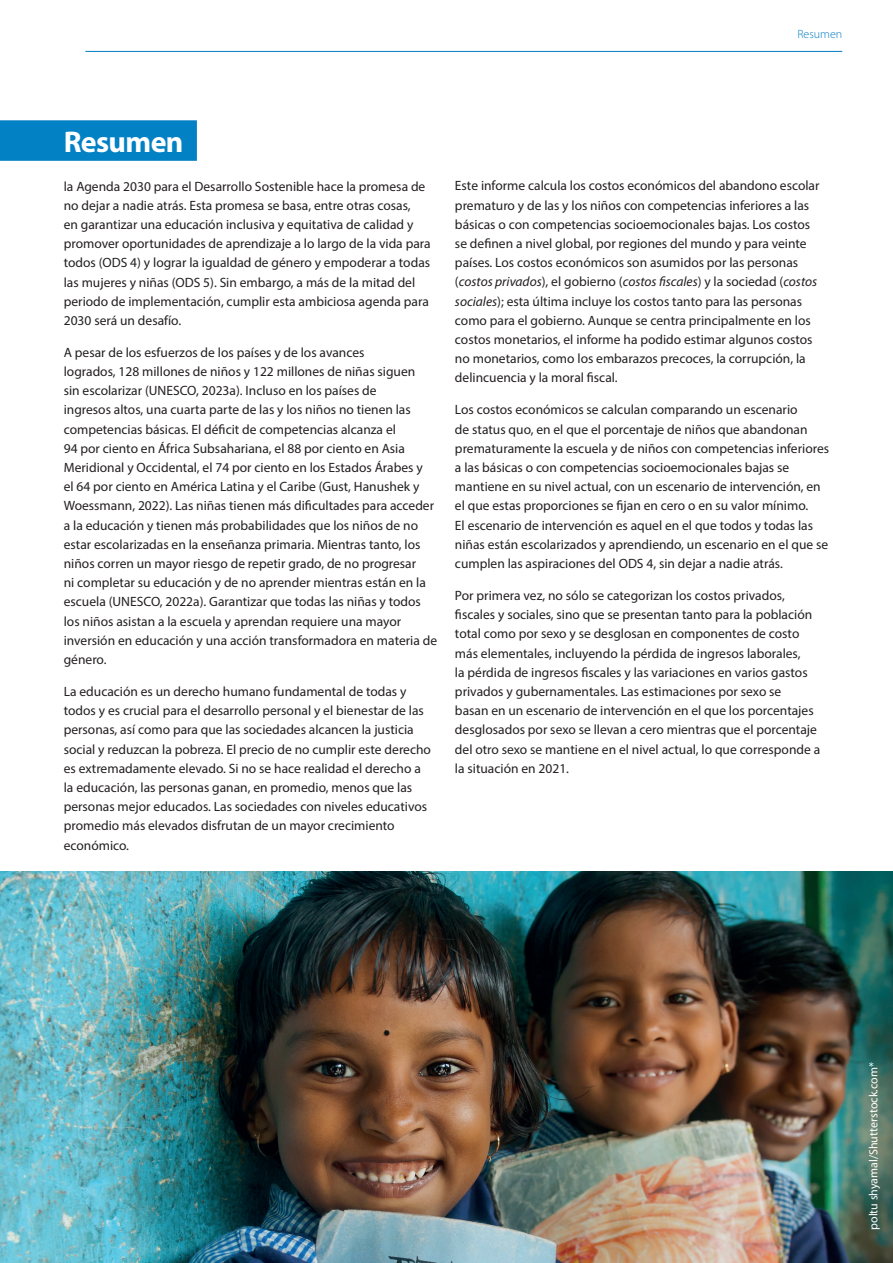
<style>
.page{position:relative;width:893px;height:1263px;background:#fff}
.page>*{position:absolute;margin:0;border:0;box-sizing:border-box;transform-origin:0 0}
.t1{font:700 30px "Myriad Pro";letter-spacing:-.02em;color:#fff}
.t2{font:13.5px/19.2px "Myriad Pro";color:#231f20}
.t3{font:12px "Myriad Pro";color:#fff}
.t4{font:300 12px "Myriad Pro";color:#007cc2}
.s1{font-style:italic}
</style>
<div class="page">
<hr style="left:85px;top:51px;width:757px;height:1px;background:#007cc2">
<img style="left:0;top:872px;width:893px;height:391px">
<div style="left:0;top:120px;width:197px;height:41px;background:#0381c5"></div>
<p class="t4" style="left:797px;top:27px;width:46px">Resumen</p>
<h1 class="t1" style="left:64px;top:122px;width:121px">Resumen</h1>
<p class="t2" style="left:64px;top:176px;width:368px">la Agenda 2030 para el Desarrollo Sostenible hace la promesa de no dejar a nadie atrás. Esta promesa se basa, entre otras cosas,<br>en garantizar una educación inclusiva y equitativa de calidad y promover oportunidades de aprendizaje a lo largo de la vida para todos (ODS 4) y lograr la igualdad de género y empoderar a todas las mujeres y niñas (ODS 5). Sin embargo, a más de la mitad del periodo de implementación, cumplir esta ambiciosa agenda para 2030 será un desafío.</p>
<p class="t2" style="left:64px;top:343px;width:375px">A pesar de los esfuerzos de los países y de los avances<br>logrados, 128 millones de niños y 122 millones de niñas siguen<br>sin escolarizar (UNESCO, 2023a). Incluso en los países de<br>ingresos altos, una cuarta parte de las y los niños no tienen las competencias básicas. El déficit de competencias alcanza el<br>94 por ciento en África Subsahariana, el 88 por ciento en Asia Meridional y Occidental, el 74 por ciento en los Estados Árabes y<br>el 64 por ciento en América Latina y el Caribe (Gust, Hanushek y Woessmann, 2022). Las niñas tienen más dificultades para acceder a la educación y tienen más probabilidades que los niños de no estar escolarizadas en la enseñanza primaria. Mientras tanto, los niños corren un mayor riesgo de repetir grado, de no progresar<br>ni completar su educación y de no aprender mientras están en la escuela (UNESCO, 2022a). Garantizar que todas las niñas y todos los niños asistan a la escuela y aprendan requiere una mayor inversión en educación y una acción transformadora en materia de género.</p>
<p class="t2" style="left:64px;top:682px;width:369px">La educación es un derecho humano fundamental de todas y todos y es crucial para el desarrollo personal y el bienestar de las personas, así como para que las sociedades alcancen la justicia social y reduzcan la pobreza. El precio de no cumplir este derecho es extremadamente elevado. Si no se hace realidad el derecho a la educación, las personas ganan, en promedio, menos que las personas mejor educados. Las sociedades con niveles educativos promedio más elevados disfrutan de un mayor crecimiento económico.</p>
<p class="t2" style="left:455px;top:176px;width:366px">Este informe calcula los costos económicos del abandono escolar prematuro y de las y los niños con competencias inferiores a las básicas o con competencias socioemocionales bajas. Los costos se definen a nivel global, por regiones del mundo y para veinte países. Los costos económicos son asumidos por las personas (<span class="s1">costos privados</span>), el gobierno (<span class="s1">costos fiscales</span>) y la sociedad (<span class="s1">costos sociales</span>); esta última incluye los costos tanto para las personas como para el gobierno. Aunque se centra principalmente en los costos monetarios, el informe ha podido estimar algunos costos no monetarios, como los embarazos precoces, la corrupción, la delincuencia y la moral fiscal.</p>
<p class="t2" style="left:455px;top:400px;width:376px">Los costos económicos se calculan comparando un escenario<br>de status quo, en el que el porcentaje de niños que abandonan prematuramente la escuela y de niños con competencias inferiores a las básicas o con competencias socioemocionales bajas se mantiene en su nivel actual, con un escenario de intervención, en el que estas proporciones se fijan en cero o en su valor mínimo.<br>El escenario de intervención es aquel en el que todos y todas las niñas están escolarizados y aprendiendo, un escenario en el que se cumplen las aspiraciones del ODS 4, sin dejar a nadie atrás.</p>
<p class="t2" style="left:455px;top:586px;width:367px">Por primera vez, no sólo se categorizan los costos privados, fiscales y sociales, sino que se presentan tanto para la población total como por sexo y se desglosan en componentes de costo más elementales, incluyendo la pérdida de ingresos laborales,<br>la pérdida de ingresos fiscales y las variaciones en varios gastos privados y gubernamentales. Las estimaciones por sexo se<br>basan en un escenario de intervención en el que los porcentajes desglosados por sexo se llevan a cero mientras que el porcentaje del otro sexo se mantiene en el nivel actual, lo que corresponde a la situación en 2021.</p>
<p class="t3" style="left:866px;top:1230px;width:169px;rotate:-90deg">poltu shyamal/Shutterstock.com*</p>
</div>
